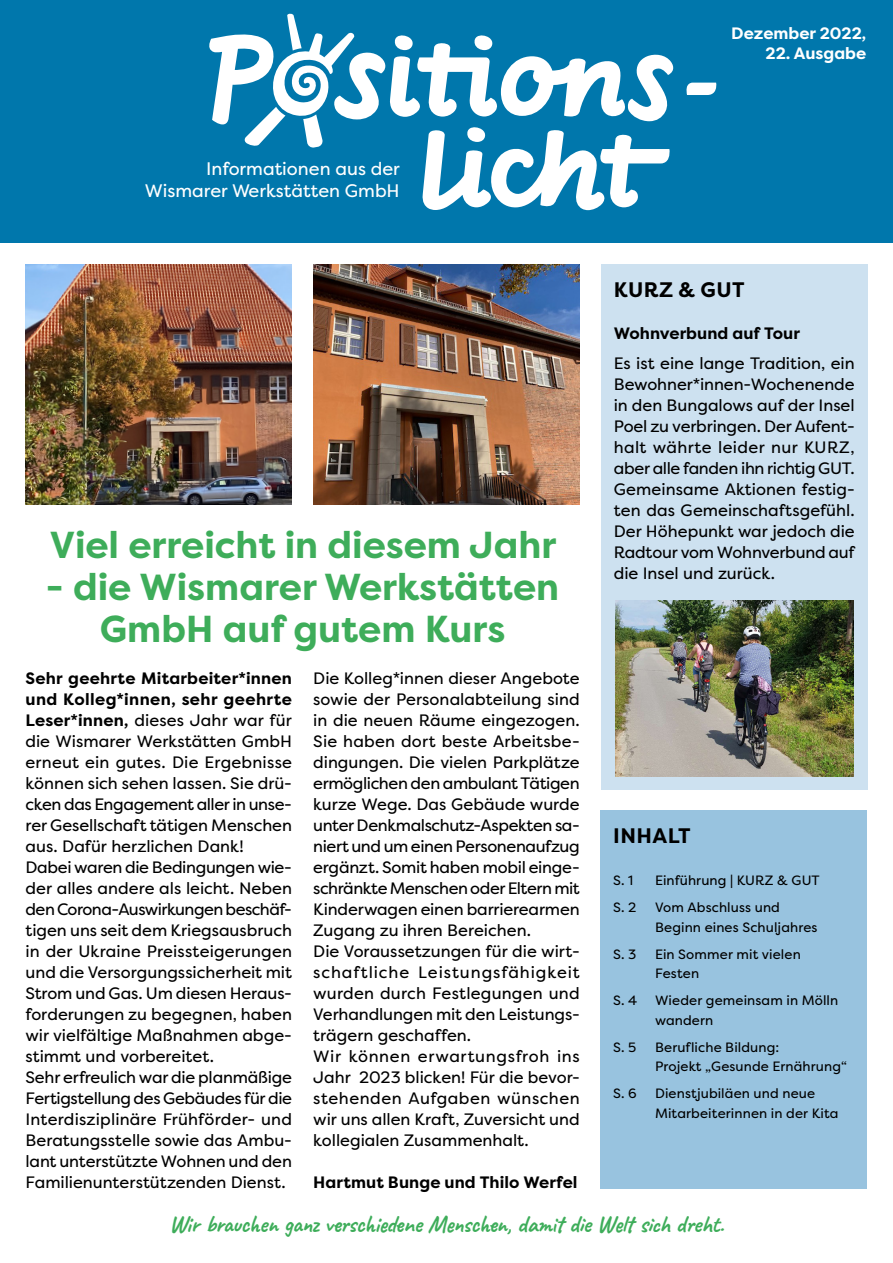
<style>
.page{position:relative;width:893px;height:1263px;background:#fff}
.page>*{position:absolute;margin:0;border:0;box-sizing:border-box;transform-origin:0 0}
.t1{font:700 37.5px/42px "Filson Pro";color:#3ead5a;text-align:center}
.t2{font:700 24px "Caveat";letter-spacing:-.02em;color:#3ead5a}
.t3{font:700 21px "Filson Pro";letter-spacing:.02em;color:#000}
.t4{font:18.15px/22.6px "Filson Pro";color:#fff;text-align:right}
.t5{font:16.5px/21px "Filson Pro";color:#000}
.t6{font:700 16.5px "Filson Pro";letter-spacing:.005em;color:#000}
.t7{font:700 16.5px "Filson Pro";color:#fff}
.t8{font:13.5px/19.5px "Filson Pro";letter-spacing:.01em;color:#000}
.s1{font-weight:700}
</style>
<div class="page">
<div style="left:0;top:0;width:893px;height:243px;background:#0077ac"></div>
<svg style="left:686px;top:83px;width:31px;height:12px"></svg>
<svg style="left:209px;top:13px;width:465px;height:197px"></svg>
<div style="left:601px;top:264px;width:266px;height:525px;background:#cde1f0"></div>
<div style="left:600px;top:810px;width:267px;height:378px;background:#98c3df"></div>
<img style="left:313px;top:264px;width:267px;height:241px">
<img style="left:26px;top:264px;width:266px;height:241px">
<img style="left:615px;top:600px;width:238px;height:176px">
<p class="t7" style="left:731px;top:23px;width:137px">Dezember 2022,</p>
<p class="t7" style="left:765px;top:42px;width:102px">22. Ausgabe</p>
<p class="t4" style="left:145px;top:157px;width:257px">Informationen aus der<br>Wismarer Werkstätten GmbH</p>
<h1 class="t1" style="left:50px;top:524px;width:508px">Viel erreicht in diesem Jahr</h1>
<h1 class="t1" style="left:46px;top:566px;width:515px">- die Wismarer Werkstätten<br>GmbH auf gutem Kurs</h1>
<p class="t5" style="left:26px;top:667px;width:268px"><span class="s1">Sehr geehrte Mitarbeiter*innen und Kolleg*innen, sehr geehrte Leser*innen,</span> dieses Jahr war für die Wismarer Werkstätten GmbH erneut ein gutes. Die Ergebnisse können sich sehen lassen. Sie drü&shy;cken das Engagement aller in unse&shy;rer Gesellschaft tätigen Menschen aus. Dafür herzlichen Dank!<br>Dabei waren die Bedingungen wie&shy;der alles andere als leicht. Neben den Corona-Auswirkungen beschäf&shy;tigen uns seit dem Kriegsausbruch in der Ukraine Preissteigerungen und die Versorgungssicherheit mit Strom und Gas. Um diesen Heraus&shy;forderungen zu begegnen, haben wir vielfältige Maßnahmen abge&shy;stimmt und vorbereitet.<br>Sehr erfreulich war die planmäßige Fertigstellung des Gebäudes für die Interdisziplinäre Frühförder- und Beratungsstelle sowie das Ambu&shy;lant unterstützte Wohnen und den Familienunterstützenden Dienst.</p>
<p class="t5" style="left:313px;top:668px;width:268px">Die Kolleg*innen dieser Angebote sowie der Personalabteilung sind in die neuen Räume eingezogen.<br>Sie haben dort beste Arbeitsbe&shy;dingungen. Die vielen Parkplätze ermöglichen den ambulant Tätigen kurze Wege. Das Gebäude wurde unter Denkmalschutz-Aspekten sa&shy;niert und um einen Personenaufzug ergänzt. Somit haben mobil einge&shy;schränkte Menschen oder Eltern mit<br>Kinderwagen einen barrierearmen<br>Zugang zu ihren Bereichen.<br>Die Voraussetzungen für die wirt&shy;schaftliche Leistungsfähigkeit wurden durch Festlegungen und<br>Verhandlungen mit den Leistungs&shy;trägern geschaffen.<br>Wir können erwartungsfroh ins<br>Jahr 2023 blicken! Für die bevor&shy;stehenden Aufgaben wünschen wir uns allen Kraft, Zuversicht und kollegialen Zusammenhalt.</p>
<p class="t6" style="left:313px;top:1172px;width:266px">Hartmut Bunge und Thilo Werfel</p>
<p class="t3" style="left:614px;top:276px;width:132px">KURZ &amp; GUT</p>
<p class="t6" style="left:614px;top:323px;width:188px">Wohnverbund auf Tour</p>
<p class="t5" style="left:614px;top:352px;width:242px;text-align:justify">Es ist eine lange Tradition, ein Bewohner*innen-Wochenende in den Bungalows auf der Insel Poel zu verbringen. Der Aufent&shy;halt währte leider nur KURZ, aber alle fanden ihn richtig GUT.<br>Gemeinsame Aktionen festig&shy;ten das Gemeinschaftsgefühl.<br>Der Höhepunkt war jedoch die Radtour vom Wohnverbund auf die Insel und zurück.</p>
<p class="t3" style="left:613px;top:822px;width:79px">INHALT</p>
<p class="t8" style="left:613px;top:870px;width:22px">S. 1</p>
<p class="t8" style="left:655px;top:870px;width:166px">Einführung | KURZ &amp; GUT</p>
<p class="t8" style="left:613px;top:897px;width:25px">S. 2</p>
<p class="t8" style="left:655px;top:897px;width:164px">Vom Abschluss und<br>Beginn eines Schuljahres</p>
<p class="t8" style="left:613px;top:944px;width:25px">S. 3</p>
<p class="t8" style="left:655px;top:944px;width:147px">Ein Sommer mit vielen<br>Festen</p>
<p class="t8" style="left:613px;top:990px;width:26px">S. 4</p>
<p class="t8" style="left:655px;top:990px;width:185px">Wieder gemeinsam in Mölln wandern</p>
<p class="t8" style="left:613px;top:1037px;width:25px">S. 5</p>
<p class="t8" style="left:655px;top:1037px;width:193px">Berufliche Bildung:<br>Projekt „Gesunde Ernährung“</p>
<p class="t8" style="left:613px;top:1083px;width:25px">S. 6</p>
<p class="t8" style="left:655px;top:1083px;width:185px">Dienstjubiläen und neue<br>Mitarbeiterinnen in der Kita</p>
<h2 class="t2" style="left:169px;top:1208px;width:556px">Wir brauchen ganz verschiedene Menschen, damit die Welt sich dreht.</h2>
</div>
